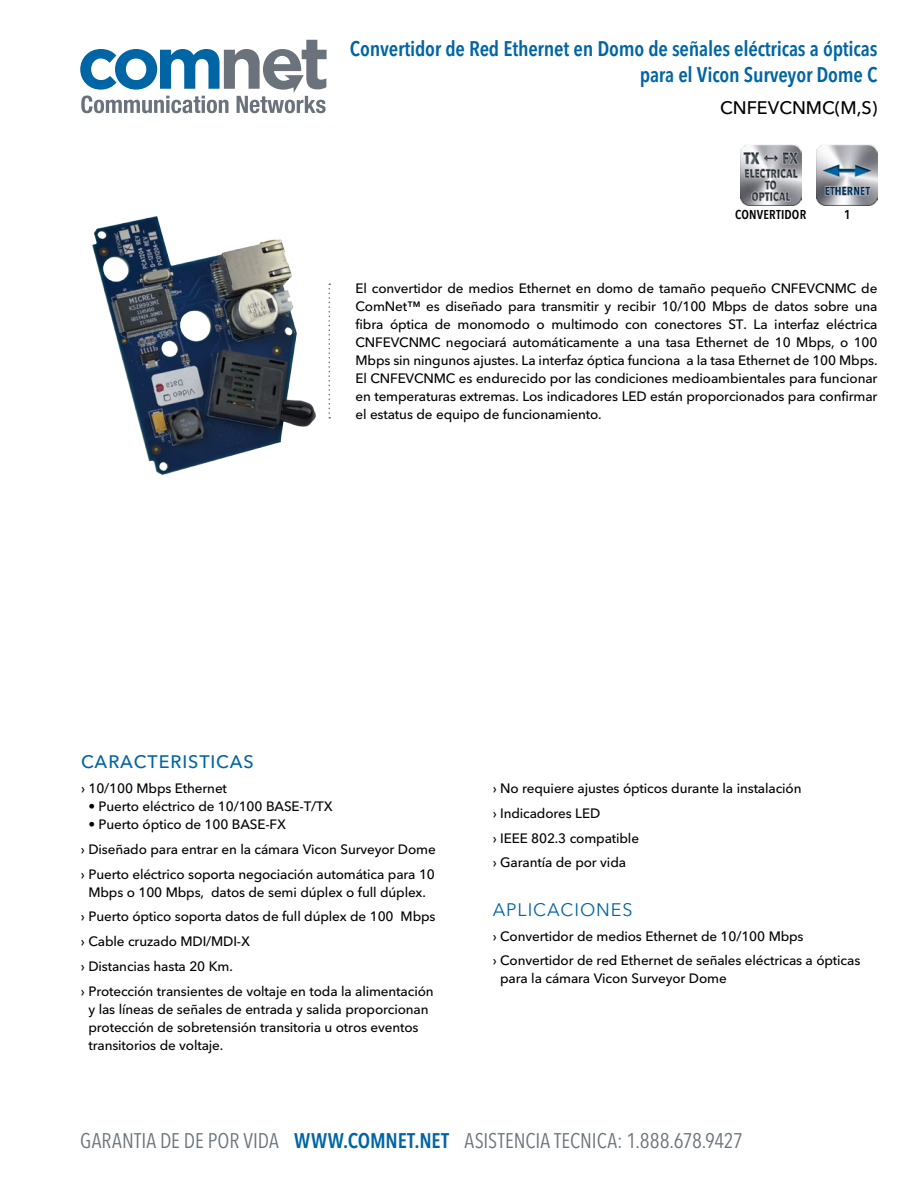
<style>
.page{position:relative;width:918px;height:1188px;background:#fff}
.page>*{position:absolute;margin:0;border:0;box-sizing:border-box;transform-origin:0 0}
.t1{font:600 condensed 21px/25.2px "Avenir Next LT Pro";letter-spacing:-.01em;color:#0065a4;text-align:right}
.t2{font:condensed 21px "Avenir Next LT Pro";color:#6a737b}
.t3{font:500 18px "Avenir Next LT Pro";letter-spacing:.05em;color:#0065a4}
.t4{font:500 18px "Avenir Next LT Pro";color:#000}
.t5{font:18px "Avenir Next LT Pro";letter-spacing:.05em;color:#0065a4}
.t6{font:500 13.5px/24.8px "Avenir Next LT Pro";letter-spacing:-.01em;color:#000}
.t7{font:600 condensed 12.75px "Avenir Next LT Pro";letter-spacing:.01em;color:#000}
.s1{font-weight:600;color:#0065a4}
</style>
<div class="page">
<svg style="left:80px;top:40px;width:247px;height:73px"></svg>
<svg style="left:328px;top:284px;width:2px;height:134px"></svg>
<img style="left:92px;top:216px;width:224px;height:260px">
<img style="left:740px;top:144px;width:61px;height:61px">
<img style="left:817px;top:144px;width:60px;height:61px">
<h1 class="t1" style="left:350px;top:36px;width:529px">Convertidor de Red Ethernet en Domo de señales eléctricas a ópticas para el Vicon Surveyor Dome C</h1>
<h2 class="t4" style="left:720px;top:97px;width:159px">CNFEVCNMC(M,S)</h2>
<p class="t7" style="left:735px;top:207px;width:73px">CONVERTIDOR</p>
<p class="t7" style="left:844px;top:207px;width:8px">1</p>
<p class="t6" style="left:355px;top:279px;width:524px;line-height:18px;text-align:justify">El convertidor de medios Ethernet en domo de tamaño pequeño CNFEVCNMC de ComNet™ es diseñado para transmitir y recibir 10/100 Mbps de datos sobre una fibra óptica de monomodo o multimodo con conectores ST. La interfaz eléctrica CNFEVCNMC negociará automáticamente a una tasa Ethernet de 10 Mbps, o 100<br>Mbps sin ningunos ajustes. La interfaz óptica funciona a la tasa Ethernet de 100 Mbps.<br>El CNFEVCNMC es endurecido por las condiciones medioambientales para funcionar en temperaturas extremas. Los indicadores LED están proporcionados para confirmar el estatus de equipo de funcionamiento.</p>
<h2 class="t3" style="left:81px;top:751px;width:174px">CARACTERISTICAS</h2>
<p class="t6" style="left:81px;top:776px;width:148px">› 10/100 Mbps Ethernet</p>
<p class="t6" style="left:88px;top:794px;width:246px">• Puerto eléctrico de 10/100 BASE-T/TX</p>
<p class="t6" style="left:81px;top:812px;width:356px;text-indent:7px">• Puerto óptico de 100 BASE-FX<br>› Diseñado para entrar en la cámara Vicon Surveyor Dome › Puerto eléctrico soporta negociación automática para 10</p>
<p class="t6" style="left:81px;top:879px;width:356px;text-indent:7px">Mbps o 100 Mbps, datos de semi dúplex o full dúplex.<br>› Puerto óptico soporta datos de full dúplex de 100 Mbps › Cable cruzado MDI/MDI-X<br>› Distancias hasta 20 Km.<br>› Protección transientes de voltaje en toda la alimentación</p>
<p class="t6" style="left:88px;top:1000px;width:342px;line-height:18px">y las líneas de señales de entrada y salida proporcionan protección de sobretensión transitoria u otros eventos transitorios de voltaje.</p>
<p class="t6" style="left:493px;top:776px;width:310px">› No requiere ajustes ópticos durante la instalación › Indicadores LED<br>› IEEE 802.3 compatible<br>› Garantía de por vida</p>
<h2 class="t5" style="left:493px;top:899px;width:141px">APLICACIONES</h2>
<p class="t6" style="left:493px;top:924px;width:369px">› Convertidor de medios Ethernet de 10/100 Mbps<br>› Convertidor de red Ethernet de señales eléctricas a ópticas</p>
<p class="t6" style="left:500px;top:966px;width:228px">para la cámara Vicon Surveyor Dome</p>
<h1 class="t2" style="left:80px;top:1128px;width:664px">GARANTIA DE DE POR VIDA <span class="s1">WWW.COMNET.NET</span> ASISTENCIA TECNICA: 1.888.678.9427</h1>
</div>
